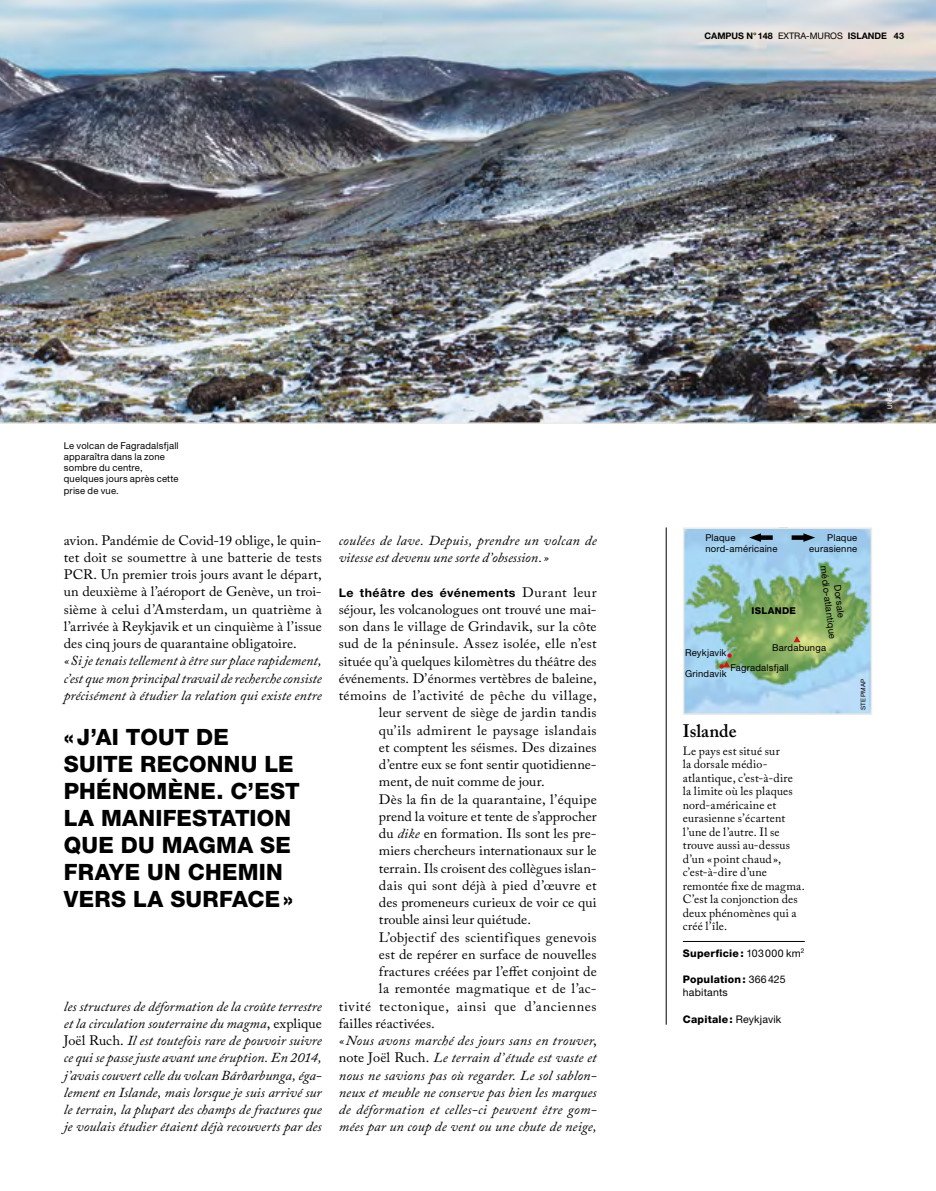
<style>
.page{position:relative;width:936px;height:1191px;background:#fff}
.page>*{position:absolute;margin:0;border:0;box-sizing:border-box;transform-origin:0 0}
.t1{font:800 22.5px/27px "Helvetica Neue";letter-spacing:.01em;color:#000}
.t2{font:600 18px "Adobe Caslon Pro";color:#000}
.t3{font:13.65px/17.2px "Adobe Caslon Pro";letter-spacing:.01em;color:#000;text-align:justify;scale:1.04 1}
.t4{font:italic 13.65px/17.2px "Adobe Caslon Pro";letter-spacing:.01em;color:#000;text-align:justify;scale:1.04 1}
.t5{font:13.65px "Adobe Caslon Pro";letter-spacing:.03em;color:#000;scale:1.04 1}
.t6{font:13.65px "Adobe Caslon Pro";letter-spacing:.045em;color:#000;scale:1.04 1}
.t7{font:12px/13.5px "Adobe Caslon Pro";letter-spacing:.015em;color:#000}
.t8{font:700 11.85px "Helvetica Neue";letter-spacing:.04em;color:#000;scale:1.04 1}
.t9{font:800 10.5px "Helvetica Neue";letter-spacing:.02em;color:#000}
.t10{font:10.5px/13.5px "Helvetica Neue";letter-spacing:.02em;color:#000}
.t11{font:9.45px/11.2px "Helvetica Neue";letter-spacing:.02em;color:#000}
.t12{font:800 9.45px "Helvetica Neue";letter-spacing:.035em;color:#000}
.t13{font:700 9px "Helvetica Neue";color:#000}
.t14{font:6.3px "Helvetica Neue";letter-spacing:.035em;color:#000}
.t15{font:6.3px "Helvetica Neue";letter-spacing:.04em;color:#fff}
.s1{font-weight:400}
.s2{font-family:"Adobe Caslon Pro";font-weight:400;font-size:13.65px}
.s3{font-style:italic}
.s4{font-style:normal}
.s5{font-weight:800}
</style>
<div class="page">
<hr style="left:682px;top:941px;width:122px;height:1px;background:#000">
<hr style="left:665px;top:527px;width:1px;height:497px;background:#000">
<img style="left:0;top:0;width:935px;height:424px">
<img style="left:685px;top:530px;width:184px;height:182px">
<div style="left:682px;top:527px;width:190px;height:188px;border:2px solid #eeebe6"></div>
<svg style="left:682px;top:527px;width:142px;height:175px;background:#97c0b3"></svg>
<p class="t13" style="left:704px;top:30px;width:201px">CAM PUS N°148 <span class="s1">EXTRA-MUROS</span> ISLANDE 43</p>
<p class="t11" style="left:64px;top:439px;width:116px">Le volcan de Fagradalsfjall apparaîtra dans la zone sombre du centre, quelques jours après cette prise de vue.</p>
<p class="t11" style="left:705px;top:532px;width:74px">Plaque nord-américaine</p>
<p class="t11" style="left:809px;top:532px;width:49px;text-align:right">Plaque eurasienne</p>
<p class="t11" style="left:840px;top:564px;width:75px;text-align:center;rotate:83deg">Dorsale médio-atlantique</p>
<p class="t11" style="left:685px;top:667px;width:43px">Grindavik</p>
<p class="t3" style="left:64px;top:531px;width:249px">avion. Pandémie de Covid-19 oblige, le quin&shy;tet doit se soumettre à une batterie de tests PCR. Un premier trois jours avant le départ, un deuxième à l’aéroport de Genève, un troi&shy;sième à celui d’Amsterdam, un quatrième à l’arrivée à Reykjavik et un cinquième à l’issue des cinq jours de quarantaine obligatoire.</p>
<p class="t4" style="left:64px;top:652px;width:249px">«Si je tenais tellement à être sur place rapidement, c’est que mon principal travail de recherche consiste précisément à étudier la relation qui existe entre</p>
<p class="t4" style="left:339px;top:531px;width:249px">coulées de lave. Depuis, prendre un volcan de vitesse est devenu une sorte d’obsession.»</p>
<p class="t8" style="left:339px;top:585px;width:249px">Le théâtre des événements <span class="s2">Durant leur</span></p>
<p class="t3" style="left:339px;top:600px;width:249px">séjour, les volcanologues ont trouvé une mai-</p>
<p class="t3" style="left:339px;top:617px;width:249px">son dans le village de Grindavik, sur la côte</p>
<p class="t3" style="left:339px;top:635px;width:249px">sud de la péninsule. Assez isolée, elle n’est</p>
<p class="t3" style="left:339px;top:652px;width:249px">située qu’à quelques kilomètres du théâtre des</p>
<p class="t3" style="left:339px;top:669px;width:249px">événements. D’énormes vertèbres de baleine,</p>
<p class="t5" style="left:339px;top:687px;width:249px">témoins de l’activité de pêche du village,</p>
<p class="t3" style="left:379px;top:704px;width:211px">leur servent de siège de jardin tandis</p>
<p class="t3" style="left:379px;top:721px;width:211px">qu’ils admirent le paysage islandais</p>
<p class="t3" style="left:379px;top:738px;width:211px">et comptent les séismes. Des dizaines</p>
<p class="t3" style="left:379px;top:755px;width:211px">d’entre eux se font sentir quotidienne-</p>
<p class="t3" style="left:379px;top:773px;width:161px">ment, de nuit comme de jour.</p>
<p class="t3" style="left:379px;top:790px;width:211px">Dès la fin de la quarantaine, l’équipe</p>
<p class="t3" style="left:379px;top:807px;width:211px">prend la voiture et tente de s’approcher</p>
<p class="t3" style="left:379px;top:824px;width:211px">du <span class="s3">dike</span> en formation. Ils sont les pre-</p>
<p class="t3" style="left:379px;top:842px;width:211px">miers chercheurs internationaux sur le</p>
<p class="t3" style="left:379px;top:859px;width:211px">terrain. Ils croisent des collègues islan-</p>
<p class="t3" style="left:379px;top:876px;width:211px">dais qui sont déjà à pied d’œuvre et</p>
<p class="t3" style="left:379px;top:893px;width:211px">des promeneurs curieux de voir ce qui</p>
<p class="t3" style="left:379px;top:911px;width:148px">trouble ainsi leur quiétude.</p>
<p class="t3" style="left:379px;top:928px;width:211px">L’objectif des scientifiques genevois</p>
<p class="t3" style="left:379px;top:945px;width:211px">est de repérer en surface de nouvelles</p>
<p class="t3" style="left:379px;top:962px;width:211px">fractures créées par l’effet conjoint de</p>
<p class="t3" style="left:379px;top:980px;width:211px">la remontée magmatique et de l’ac-</p>
<p class="t6" style="left:339px;top:997px;width:249px">tivité tectonique, ainsi que d’anciennes</p>
<p class="t3" style="left:339px;top:1014px;width:94px">failles réactivées.</p>
<p class="t4" style="left:339px;top:1031px;width:249px">«Nous avons marché des jours sans en trouver<span class="s4">,</span></p>
<p class="t4" style="left:339px;top:1049px;width:249px"><span class="s4">note Joël Ruch.</span> Le terrain d’étude est vaste et</p>
<p class="t4" style="left:339px;top:1066px;width:249px">nous ne savions pas où regarder. Le sol sablon-</p>
<p class="t4" style="left:339px;top:1083px;width:249px">neux et meuble ne conserve pas bien les marques</p>
<p class="t4" style="left:339px;top:1100px;width:249px">de déformation et celles-ci peuvent être gom-</p>
<p class="t4" style="left:339px;top:1118px;width:249px">mées par un coup de vent ou une chute de neige,</p>
<p class="t12" style="left:751px;top:605px;width:46px">ISLANDE</p>
<p class="t11" style="left:772px;top:642px;width:55px">Bardabunga</p>
<p class="t11" style="left:685px;top:646px;width:43px">Reykjavik</p>
<p class="t11" style="left:730px;top:662px;width:60px">Fagradalsfjall</p>
<p class="t14" style="left:858px;top:710px;width:33px;rotate:-90deg">STEPMAP</p>
<h1 class="t1" style="left:64px;top:723px;width:237px">«J’AI TOUT DE<br>SUITE RECONNU LE<br>PHÉNOMÈNE. C’EST<br>LA MANIFESTATION<br>QUE DU MAGMA SE<br>FRAYE UN CHEMIN<br>VERS LA SURFACE»</h1>
<h2 class="t2" style="left:682px;top:720px;width:55px">Islande</h2>
<p class="t7" style="left:682px;top:744px;width:123px">Le pays est situé sur<br>la dorsale médio&shy;atlantique, c’est-à-dire<br>la limite où les plaques nord-américaine et eurasienne s’écartent l’une de l’autre. Il se trouve aussi au-dessus d’un «point chaud», c’est-à-dire d’une remontée fixe de magma.<br>C’est la conjonction des deux phénomènes qui a créé l’île.</p>
<p class="t9" style="left:682px;top:946px;width:123px">Superficie: <span class="s1">103000 km</span><sup>2</sup></p>
<p class="t10" style="left:682px;top:972px;width:104px"><span class="s5">Population:</span> 366425 habitants</p>
<p class="t9" style="left:682px;top:1012px;width:100px">Capitale: <span class="s1">Reykjavik</span></p>
<p class="t4" style="left:64px;top:997px;width:249px">les structures de déformation de la croûte terrestre et la circulation souterraine du magma<span class="s4">, explique Joël Ruch.</span> Il est toutefois rare de pouvoir suivre ce qui se passe juste avant une éruption. En 2014, j’avais couvert celle du volcan Bárðarbunga, éga&shy;lement en Islande, mais lorsque je suis arrivé sur le terrain, la plupart des champs de fractures que je voulais étudier étaient déjà recouverts par des</p>
<p class="t15" style="left:885px;top:409px;width:22px;rotate:-90deg">UNIGE</p>
</div>
